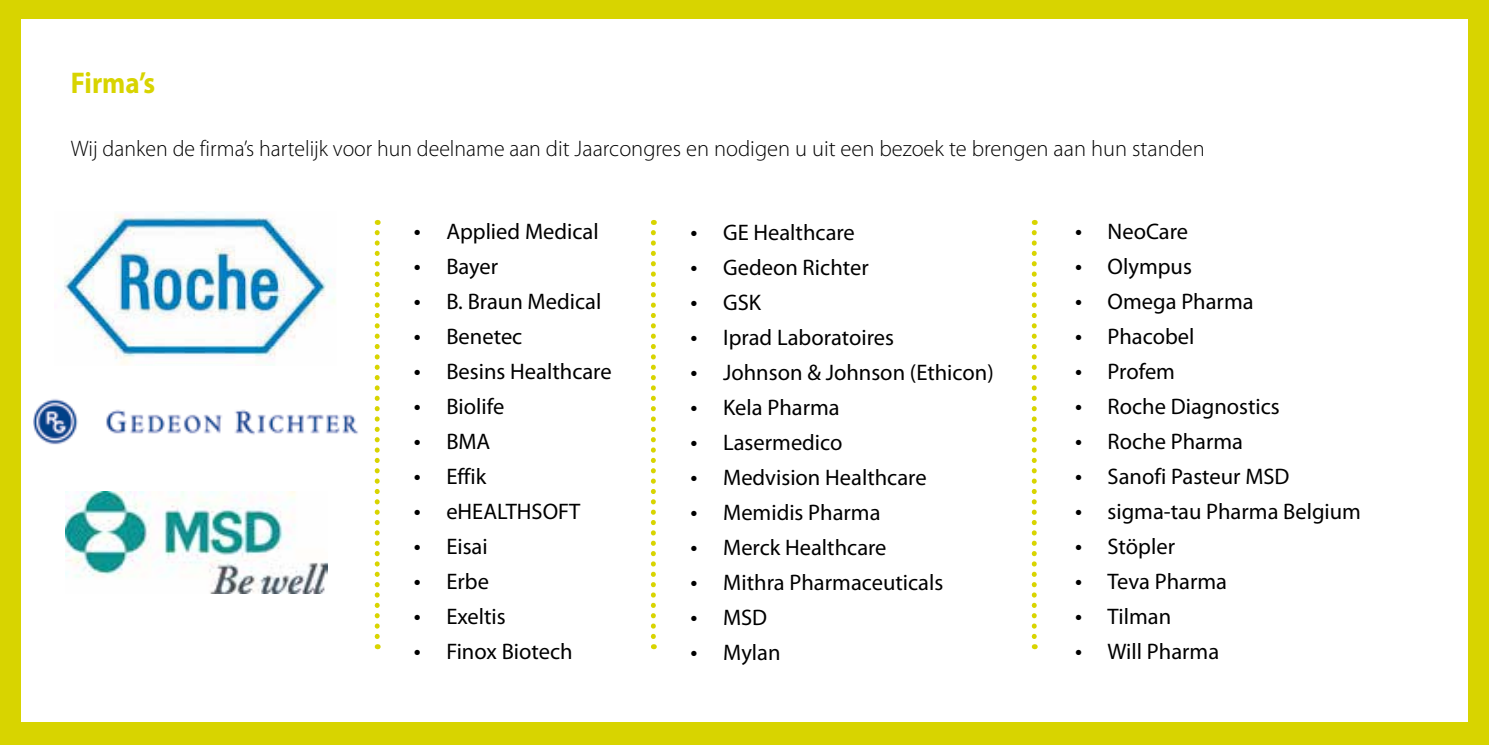
<style>
.page{position:relative;width:1489px;height:745px;background:#fff}
.page>*{position:absolute;margin:0;border:0;box-sizing:border-box;transform-origin:0 0}
.t1{font:700 30px "Myriad Pro";color:#d8d400;scale:.9 1}
.t2{font:22.5px "Myriad Pro";color:#000}
.t3{font:300 22.5px "Myriad Pro";color:#000}
.s1{font-size:25px}
</style>
<div class="page">
<div style="left:0;top:0;width:1488px;height:19px;background:#d8d400"></div>
<div style="left:0;top:722px;width:1488px;height:22px;background:#d8d400"></div>
<div style="left:1468px;top:0;width:20px;height:744px;background:#d8d400"></div>
<div style="left:0;top:0;width:20px;height:744px;background:#d8d400"></div>
<svg style="left:374px;top:232px;width:5px;height:416px"></svg>
<svg style="left:1031px;top:232px;width:5px;height:416px"></svg>
<img style="left:59px;top:211px;width:277px;height:154px">
<svg style="left:651px;top:232px;width:5px;height:416px"></svg>
<img style="left:65px;top:491px;width:262px;height:102px">
<img style="left:34px;top:399px;width:324px;height:46px">
<h1 class="t1" style="left:71px;top:64px;width:95px">Firma’s</h1>
<p class="t3" style="left:71px;top:134px;width:1135px">Wij danken de firma’s hartelijk voor hun deelname aan dit Jaarcongres en nodigen u uit een bezoek te brengen aan hun standen</p>
<p class="t2" style="left:414px;top:217px;width:186px"><span class="s1">•</span> Applied Medical</p>
<p class="t2" style="left:414px;top:252px;width:86px"><span class="s1">•</span> Bayer</p>
<p class="t2" style="left:414px;top:287px;width:189px"><span class="s1">•</span> B. Braun Medical</p>
<p class="t2" style="left:414px;top:322px;width:110px"><span class="s1">•</span> Benetec</p>
<p class="t2" style="left:414px;top:357px;width:199px"><span class="s1">•</span> Besins Healthcare</p>
<p class="t2" style="left:414px;top:392px;width:92px"><span class="s1">•</span> Biolife</p>
<p class="t2" style="left:414px;top:427px;width:78px"><span class="s1">•</span> BMA</p>
<p class="t2" style="left:414px;top:462px;width:74px"><span class="s1">•</span> Effik</p>
<p class="t2" style="left:414px;top:497px;width:168px"><span class="s1">•</span> eHEALTHSOFT</p>
<p class="t2" style="left:414px;top:532px;width:75px"><span class="s1">•</span> Eisai</p>
<p class="t2" style="left:414px;top:567px;width:77px"><span class="s1">•</span> Erbe</p>
<p class="t2" style="left:414px;top:602px;width:93px"><span class="s1">•</span> Exeltis</p>
<p class="t2" style="left:414px;top:637px;width:160px"><span class="s1">•</span> Finox Biotech</p>
<p class="t2" style="left:690px;top:218px;width:166px"><span class="s1">•</span> GE Healthcare</p>
<p class="t2" style="left:690px;top:253px;width:180px"><span class="s1">•</span> Gedeon Richter</p>
<p class="t2" style="left:690px;top:288px;width:72px"><span class="s1">•</span> GSK</p>
<p class="t2" style="left:690px;top:323px;width:205px"><span class="s1">•</span> Iprad Laboratoires</p>
<p class="t2" style="left:690px;top:358px;width:304px"><span class="s1">•</span> Johnson &amp; Johnson (Ethicon)</p>
<p class="t2" style="left:690px;top:393px;width:151px"><span class="s1">•</span> Kela Pharma</p>
<p class="t2" style="left:690px;top:428px;width:153px"><span class="s1">•</span> Lasermedico</p>
<p class="t2" style="left:690px;top:463px;width:237px"><span class="s1">•</span> Medvision Healthcare</p>
<p class="t2" style="left:690px;top:498px;width:191px"><span class="s1">•</span> Memidis Pharma</p>
<p class="t2" style="left:690px;top:533px;width:197px"><span class="s1">•</span> Merck Healthcare</p>
<p class="t2" style="left:690px;top:568px;width:254px"><span class="s1">•</span> Mithra Pharmaceuticals</p>
<p class="t2" style="left:690px;top:603px;width:78px"><span class="s1">•</span> MSD</p>
<p class="t2" style="left:690px;top:638px;width:91px"><span class="s1">•</span> Mylan</p>
<p class="t2" style="left:1075px;top:217px;width:115px"><span class="s1">•</span> NeoCare</p>
<p class="t2" style="left:1075px;top:252px;width:118px"><span class="s1">•</span> Olympus</p>
<p class="t2" style="left:1075px;top:287px;width:180px"><span class="s1">•</span> Omega Pharma</p>
<p class="t2" style="left:1075px;top:322px;width:121px"><span class="s1">•</span> Phacobel</p>
<p class="t2" style="left:1075px;top:357px;width:101px"><span class="s1">•</span> Profem</p>
<p class="t2" style="left:1075px;top:392px;width:206px"><span class="s1">•</span> Roche Diagnostics</p>
<p class="t2" style="left:1075px;top:427px;width:169px"><span class="s1">•</span> Roche Pharma</p>
<p class="t2" style="left:1075px;top:462px;width:216px"><span class="s1">•</span> Sanofi Pasteur MSD</p>
<p class="t2" style="left:1075px;top:497px;width:287px"><span class="s1">•</span> sigma-tau Pharma Belgium</p>
<p class="t2" style="left:1075px;top:532px;width:101px"><span class="s1">•</span> Stöpler</p>
<p class="t2" style="left:1075px;top:567px;width:153px"><span class="s1">•</span> Teva Pharma</p>
<p class="t2" style="left:1075px;top:602px;width:98px"><span class="s1">•</span> Tilman</p>
<p class="t2" style="left:1075px;top:637px;width:146px"><span class="s1">•</span> Will Pharma</p>
</div>
